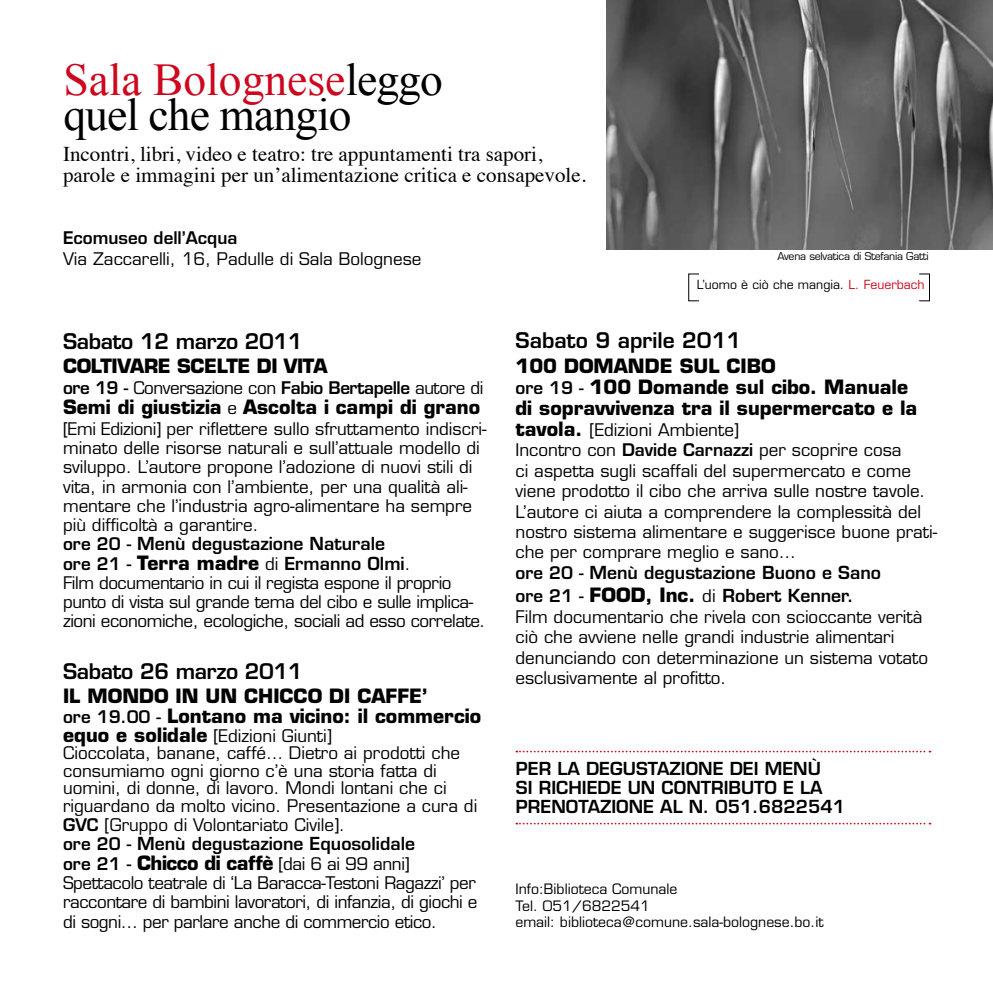
<style>
.page{position:relative;width:993px;height:993px;background:#fff}
.page>*{position:absolute;margin:0;border:0;box-sizing:border-box;transform-origin:0 0}
.t1{font:45.5px/35px "Times New Roman";letter-spacing:-.02em;color:#000}
.t2{font:21px/21px "Times";color:#000}
.t3{font:600 21px "Eurostile LT Std";letter-spacing:-.02em;color:#000}
.t4{font:600 21px "Eurostile LT Std";color:#000}
.t5{font:700 19.25px/21px "Eurostile LT Std";color:#000}
.t6{font:700 19.25px "Eurostile LT Std";letter-spacing:-.02em;color:#000}
.t7{font:600 17.5px/19.2px "Eurostile LT Std";color:#000}
.t8{font:16.97px/20.3px "Eurostile LT Std";color:#000}
.t9{font:16.97px/19.2px "Eurostile LT Std";letter-spacing:-.025em;color:#000}
.t10{font:600 16.97px "Eurostile LT Std";color:#000}
.t11{font:14px/16.8px "Eurostile LT Std";color:#000}
.t12{font:12.25px "Eurostile LT Std";color:#000}
.t13{font:10.5px "Eurostile LT Std";letter-spacing:-.02em;color:#000}
.s1{color:#cd071e}
.s2{font-weight:600}
.s3{font-weight:400;font-size:16.97px}
.s4{font-size:16.97px}
.s5{font-weight:700;font-size:19.25px}
.s6{font-weight:600;font-size:16.97px}
</style>
<div class="page">
<img style="left:606px;top:0;width:386px;height:249px">
<div style="left:688px;top:273px;width:11px;height:28px;border:1px solid #000"></div>
<svg style="left:516px;top:750px;width:414px;height:2px"></svg>
<svg style="left:516px;top:822px;width:414px;height:2px"></svg>
<h1 class="t1" style="left:63px;top:61px;width:381px"><span class="s1">Sala Bolognese</span>leggo quel che mangio</h1>
<p class="t2" style="left:63px;top:141px;width:524px">Incontri, libri, video e teatro: tre appuntamenti tra sapori, parole e immagini per un’alimentazione critica e consapevole.</p>
<p class="t10" style="left:63px;top:227px;width:176px">Ecomuseo dell’Acqua</p>
<p class="t8" style="left:63px;top:248px;width:360px">Via Zaccarelli, 16, Padulle di Sala Bolognese</p>
<p class="t13" style="left:777px;top:250px;width:153px">Avena selvatica di Stefania Gatti</p>
<p class="t12" style="left:696px;top:277px;width:229px">L’uomo è ciò che mangia. <span class="s1">L. Feuerbach</span></p>
<p class="t3" style="left:63px;top:328px;width:241px">Sabato 12 marzo 2011</p>
<p class="t6" style="left:63px;top:354px;width:266px">COLTIVARE SCELTE DI VITA</p>
<p class="t9" style="left:63px;top:378px;width:421px"><span class="s2">ore 19 -</span> Conversazione con <span class="s2">Fabio Bertapelle</span> autore di</p>
<p class="t5" style="left:63px;top:396px;width:418px">Semi di giustizia <span class="s3">e</span> Ascolta i campi di grano</p>
<p class="t8" style="left:63px;top:419px;width:425px;line-height:19.2px">[Emi Edizioni] per riflettere sullo sfruttamento indiscri&shy;minato delle risorse naturali e sull’attuale modello di sviluppo. L’autore propone l’adozione di nuovi stili di vita, in armonia con l’ambiente, per una qualità ali&shy;mentare che l’industria agro-alimentare ha sempre più difficoltà a garantire.</p>
<p class="t7" style="left:63px;top:534px;width:349px"><span class="s4">ore 20 -</span> Menù degustazione Naturale <span class="s4">ore 21 -</span> <span class="s5">Terra madre</span> <span class="s3">di</span> Ermanno Olmi<span class="s3">.</span></p>
<p class="t9" style="left:63px;top:573px;width:424px">Film documentario in cui il regista espone il proprio punto di vista sul grande tema del cibo e sulle implica&shy;zioni economiche, ecologiche, sociali ad esso correlate.</p>
<p class="t3" style="left:63px;top:657px;width:241px">Sabato 26 marzo 2011</p>
<p class="t5" style="left:63px;top:686px;width:419px;line-height:19.2px">IL MONDO IN UN CHICCO DI CAFFE’<br><span class="s6">ore 19.00 -</span> Lontano ma vicino: il commercio</p>
<p class="t8" style="left:63px;top:726px;width:415px;line-height:17.5px"><span class="s5">equo e solidale</span> [Edizioni Giunti]<br>Cioccolata, banane, caffé… Dietro ai prodotti che consumiamo ogni giorno c’è una storia fatta di uomini, di donne, di lavoro. Mondi lontani che ci riguardano da molto vicino. Presentazione a cura di</p>
<p class="t8" style="left:63px;top:814px;width:283px"><span class="s2">GVC</span> [Gruppo di Volontariato Civile].</p>
<p class="t7" style="left:63px;top:834px;width:353px"><span class="s4">ore 20 -</span> Menù degustazione Equosolidale</p>
<p class="t9" style="left:63px;top:853px;width:416px"><span class="s2">ore 21 -</span> <span class="s5">Chicco di caffè</span> [dai 6 ai 99 anni] Spettacolo teatrale di ‘La Baracca-Testoni Ragazzi’ per raccontare di bambini lavoratori, di infanzia, di giochi e di sogni… per parlare anche di commercio etico.</p>
<p class="t4" style="left:515px;top:327px;width:227px">Sabato 9 aprile 2011</p>
<p class="t5" style="left:515px;top:355px;width:403px">100 DOMANDE SUL CIBO<br><span class="s6">ore 19 -</span> 100 Domande sul cibo. Manuale di sopravvivenza tra il supermercato e la</p>
<p class="t8" style="left:515px;top:419px;width:423px"><span class="s5">tavola.</span> [Edizioni Ambiente]<br>Incontro con <span class="s2">Davide Carnazzi</span> per scoprire cosa<br>ci aspetta sugli scaffali del supermercato e come viene prodotto il cibo che arriva sulle nostre tavole.<br>L’autore ci aiuta a comprendere la complessità del nostro sistema alimentare e suggerisce buone prati&shy;che per comprare meglio e sano…</p>
<p class="t7" style="left:515px;top:561px;width:367px;line-height:23.1px"><span class="s4">ore 20 -</span> Menù degustazione Buono e Sano <span class="s4">ore 21 -</span> <span class="s5">FOOD, Inc.</span> <span class="s3">di</span> Robert Kenner.</p>
<p class="t8" style="left:515px;top:606px;width:414px">Film documentario che rivela con scioccante verità ciò che avviene nelle grandi industrie alimentari denunciando con determinazione un sistema votato esclusivamente al profitto.</p>
<p class="t7" style="left:515px;top:758px;width:331px">PER LA DEGUSTAZIONE DEI MENÙ<br>SI RICHIEDE UN CONTRIBUTO E LA<br>PRENOTAZIONE AL N. 051.6822541</p>
<p class="t11" style="left:515px;top:880px;width:309px">Info:Biblioteca Comunale<br>Tel. 051/6822541<br>email: biblioteca@comune.sala-bolognese.bo.it</p>
</div>
